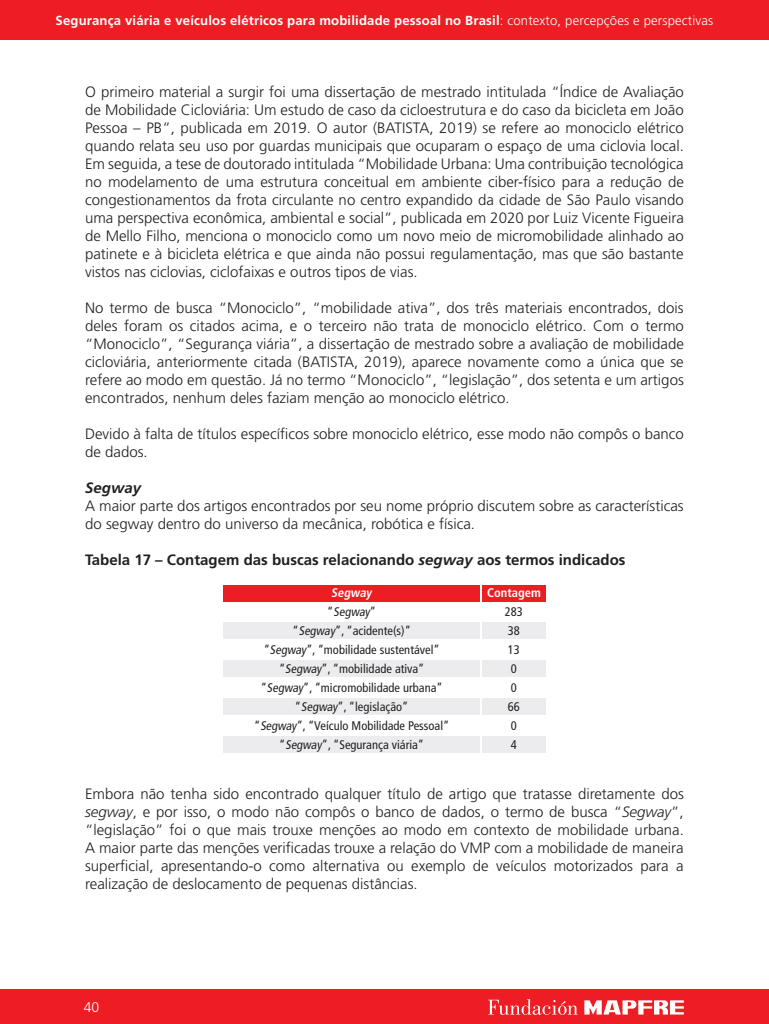
<style>
.page{position:relative;width:769px;height:1024px;background:#fff}
.page>*{position:absolute;margin:0;border:0;box-sizing:border-box;transform-origin:0 0}
.t1{font:300 15px/18px "Frutiger";color:#231f20;text-align:justify}
.t2{font:700 15px "Frutiger";color:#231f20}
.t3{font:italic 700 15px "Frutiger";color:#231f20}
.t4{font:300 14px "Frutiger";color:#fff}
.t5{font:700 13.1px "Frutiger";letter-spacing:.015em;color:#fff}
.t6{font:condensed 12.5px/19px "Frutiger";color:#231f20;text-align:center}
.t7{font:700 condensed 12.5px "Frutiger";color:#fff}
.s1{font-weight:300}
.s2{font-style:italic}
</style>
<div class="page">
<div style="left:223px;top:585px;width:256px;height:16px;background:#ee1d23"></div>
<div style="left:223px;top:622px;width:256px;height:16px;background:#ececee"></div>
<div style="left:223px;top:660px;width:256px;height:16px;background:#ececee"></div>
<div style="left:223px;top:698px;width:256px;height:16px;background:#ececee"></div>
<div style="left:223px;top:736px;width:256px;height:16px;background:#ececee"></div>
<div style="left:482px;top:585px;width:63px;height:16px;background:#ee1d23"></div>
<div style="left:482px;top:622px;width:63px;height:16px;background:#ececee"></div>
<div style="left:482px;top:660px;width:63px;height:16px;background:#ececee"></div>
<div style="left:482px;top:698px;width:63px;height:16px;background:#ececee"></div>
<div style="left:482px;top:736px;width:63px;height:16px;background:#ececee"></div>
<div style="left:0;top:0;width:768px;height:40px;background:#ee1d23"></div>
<div style="left:0;top:989px;width:768px;height:34px;background:#ee1d23"></div>
<svg style="left:584px;top:1000px;width:99px;height:14px"></svg>
<svg style="left:488px;top:999px;width:89px;height:15px"></svg>
<p class="t5" style="left:56px;top:12px;width:659px">Segurança viária e veículos elétricos para mobilidade pessoal no Brasil<span class="s1">: contexto, percepções e perspectivas</span></p>
<p class="t1" style="left:85px;top:83px;width:600px">O primeiro material a surgir foi uma dissertação de mestrado intitulada “Índice de Avaliação de Mobilidade Cicloviária: Um estudo de caso da cicloestrutura e do caso da bicicleta em João Pessoa – PB”, publicada em 2019. O autor (BATISTA, 2019) se refere ao monociclo elétrico quando relata seu uso por guardas municipais que ocuparam o espaço de uma ciclovia local.<br>Em seguida, a tese de doutorado intitulada “Mobilidade Urbana: Uma contribuição tecnológica no modelamento de uma estrutura conceitual em ambiente ciber-físico para a redução de congestionamentos da frota circulante no centro expandido da cidade de São Paulo visando uma perspectiva econômica, ambiental e social”, publicada em 2020 por Luiz Vicente Figueira de Mello Filho, menciona o monociclo como um novo meio de micromobilidade alinhado ao patinete e à bicicleta elétrica e que ainda não possui regulamentação, mas que são bastante vistos nas ciclovias, ciclofaixas e outros tipos de vias.</p>
<p class="t1" style="left:85px;top:299px;width:600px">No termo de busca “Monociclo”, “mobilidade ativa”, dos três materiais encontrados, dois deles foram os citados acima, e o terceiro não trata de monociclo elétrico. Com o termo “Monociclo”, “Segurança viária”, a dissertação de mestrado sobre a avaliação de mobilidade cicloviária, anteriormente citada (BATISTA, 2019), aparece novamente como a única que se refere ao modo em questão. Já no termo “Monociclo”, “legislação”, dos setenta e um artigos encontrados, nenhum deles faziam menção ao monociclo elétrico.</p>
<p class="t1" style="left:85px;top:425px;width:600px">Devido à falta de títulos específicos sobre monociclo elétrico, esse modo não compôs o banco de dados.</p>
<p class="t3" style="left:85px;top:479px;width:57px">Segway</p>
<p class="t1" style="left:85px;top:497px;width:600px">A maior parte dos artigos encontrados por seu nome próprio discutem sobre as características do segway dentro do universo da mecânica, robótica e física.</p>
<p class="t2" style="left:85px;top:551px;width:541px">Tabela 17 – Contagem das buscas relacionando <span class="s2">segway</span> aos termos indicados</p>
<p class="t7" style="left:331px;top:585px;width:42px">Segway</p>
<p class="t6" style="left:254px;top:602px;width:197px">“ Segway ”<br>“Segway”, “acidente(s)”<br>“Segway”, “mobilidade sustentável” “Segway”, “mobilidade ativa” “Segway”, “micromobilidade urbana” “Segway”, “legislação”<br>“Segway”, “Veículo Mobilidade Pessoal” “Segway”, “Segurança viária”</p>
<p class="t7" style="left:487px;top:585px;width:55px">Contagem</p>
<p class="t6" style="left:504px;top:602px;width:19px;text-align:left">283<br>38<br>13<br>0<br>0<br>66<br>0<br>4</p>
<p class="t1" style="left:85px;top:785px;width:600px">Embora não tenha sido encontrado qualquer título de artigo que tratasse diretamente dos <span class="s2">segway</span>, e por isso, o modo não compôs o banco de dados, o termo de busca “<span class="s2">Segway</span>”, “legislação” foi o que mais trouxe menções ao modo em contexto de mobilidade urbana.<br>A maior parte das menções verificadas trouxe a relação do VMP com a mobilidade de maneira superficial, apresentando-o como alternativa ou exemplo de veículos motorizados para a realização de deslocamento de pequenas distâncias.</p>
<p class="t4" style="left:84px;top:999px;width:17px">40</p>
</div>
